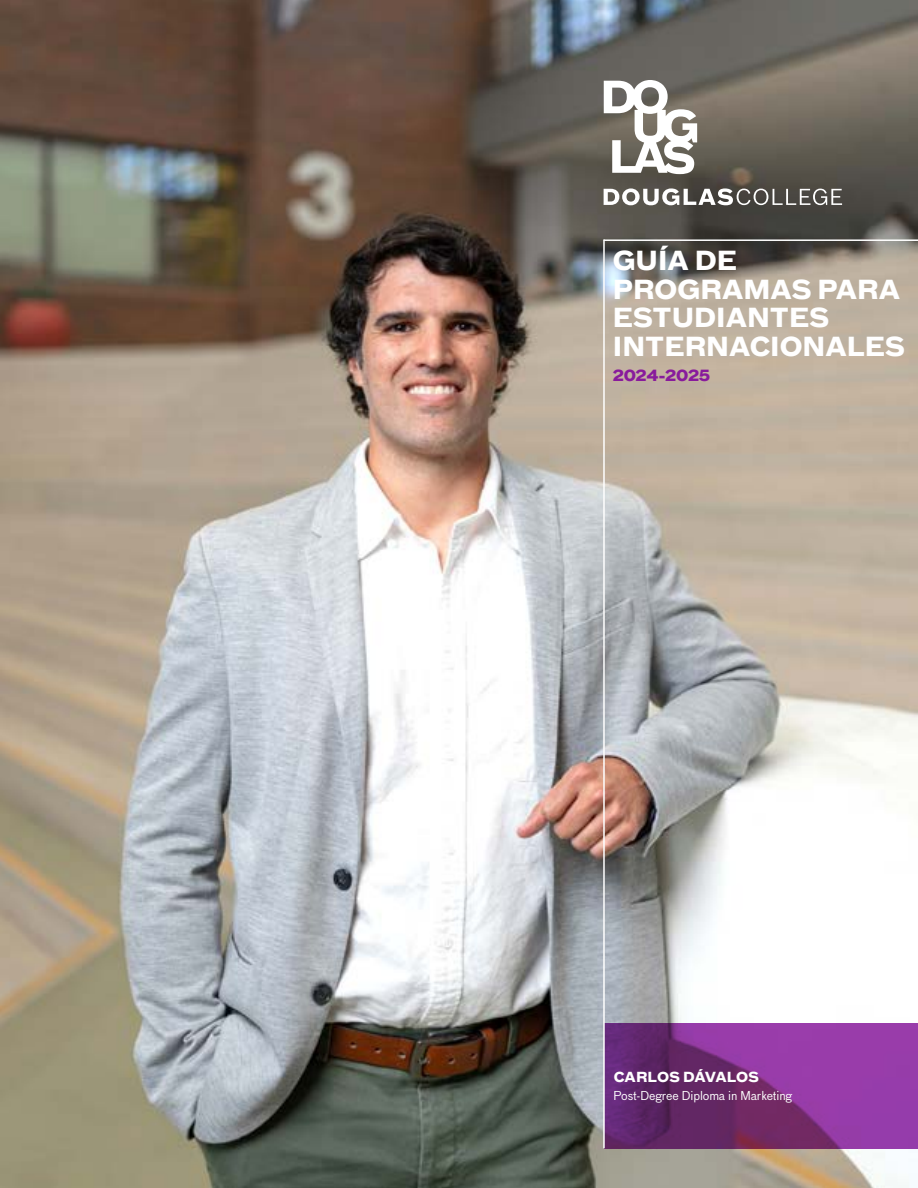
<style>
.page{position:relative;width:918px;height:1188px;background:#fff}
.page>*{position:absolute;margin:0;border:0;box-sizing:border-box;transform-origin:0 0}
.t1{font:700 25.5px/28.5px "Bau OT";color:#fff}
.t2{font:700 15px "Bau OT";letter-spacing:-.015em;color:#881b9c}
.t3{font:700 13.5px "Bau OT";letter-spacing:.01em;color:#fff}
.t4{font:12px "Bau OT";letter-spacing:-.01em;color:#fff}
</style>
<div class="page">
<img style="left:0;top:0;width:918px;height:1188px">
<svg style="left:605px;top:1023px;width:313px;height:125px;background:#7e3188"></svg>
<hr style="left:604px;top:239px;width:314px;height:2px;background:#fff">
<hr style="left:603px;top:239px;width:2px;height:909px;background:#fff">
<svg style="left:604px;top:80px;width:93px;height:94px"></svg>
<svg style="left:604px;top:188px;width:238px;height:17px"></svg>
<p class="t1" style="left:613px;top:246px;width:294px">GUÍA DE<br>PROGRAMAS PARA<br>ESTUDIANTES<br>INTERNACIONALES</p>
<p class="t2" style="left:613px;top:365px;width:99px">2024-2025</p>
<p class="t3" style="left:614px;top:1067px;width:147px">CARLOS DÁVALOS</p>
<p class="t4" style="left:614px;top:1089px;width:180px">Post-Degree Diploma in Marketing</p>
</div>
